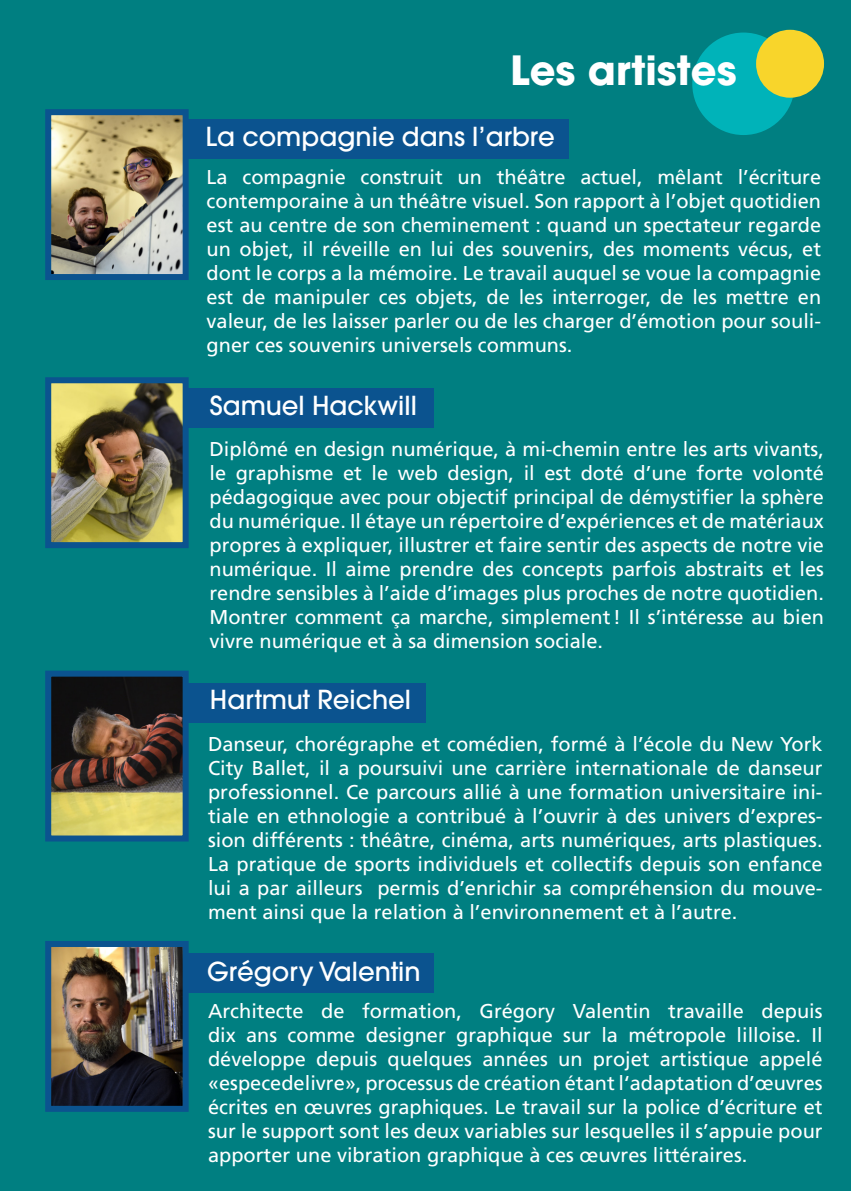
<style>
.page{position:relative;width:851px;height:1191px;background:#fff}
.page>*{position:absolute;margin:0;border:0;box-sizing:border-box;transform-origin:0 0}
.t1{font:700 40px "Avant Garde";color:#fff}
.t2{font:500 26px "Avant Garde";color:#fff}
.t3{font:20px/24px "Frutiger";color:#fff;text-align:justify}
</style>
<div class="page">
<hr style="left:850px;top:0;width:1px;height:1191px;background:#0b538f">
<div style="left:0;top:0;width:850px;height:1191px;background:#007f81"></div>
<div style="left:692px;top:33px;width:102px;height:102px;background:#00b3b9;border-radius:50%"></div>
<div style="left:756px;top:30px;width:67px;height:68px;background:#f8d52b;border-radius:50%"></div>
<div style="left:175px;top:388px;width:258px;height:40px;background:#0b538f"></div>
<div style="left:179px;top:119px;width:389px;height:40px;background:#0b538f"></div>
<div style="left:176px;top:683px;width:249px;height:39px;background:#0b538f"></div>
<div style="left:172px;top:953px;width:261px;height:40px;background:#0b538f"></div>
<img style="left:52px;top:384px;width:130px;height:157px">
<div style="left:45px;top:377px;width:144px;height:171px;border:6px solid #0b538f"></div>
<img style="left:52px;top:116px;width:130px;height:157px">
<div style="left:45px;top:109px;width:144px;height:171px;border:6px solid #0b538f"></div>
<img style="left:52px;top:677px;width:130px;height:157px">
<div style="left:45px;top:670px;width:144px;height:171px;border:6px solid #0b538f"></div>
<img style="left:52px;top:948px;width:130px;height:156px">
<div style="left:45px;top:941px;width:144px;height:170px;border:6px solid #0b538f"></div>
<p class="t1" style="left:510px;top:44px;width:228px">Les artistes</p>
<p class="t2" style="left:206px;top:120px;width:350px">La compagnie dans l’arbre</p>
<p class="t3" style="left:206px;top:165px;width:616px">La compagnie construit un théâtre actuel, mêlant l’écriture contemporaine à un théâtre visuel. Son rapport à l’objet quotidien est au centre de son cheminement : quand un spectateur regarde un objet, il réveille en lui des souvenirs, des moments vécus, et dont le corps a la mémoire. Le travail auquel se voue la compagnie est de manipuler ces objets, de les interroger, de les mettre en valeur, de les laisser parler ou de les charger d’émotion pour souli&shy;gner ces souvenirs universels communs.</p>
<p class="t2" style="left:210px;top:390px;width:208px">Samuel Hackwill</p>
<p class="t3" style="left:209px;top:437px;width:616px">Diplômé en design numérique, à mi-chemin entre les arts vivants, le graphisme et le web design, il est doté d’une forte volonté pédagogique avec pour objectif principal de démystifier la sphère du numérique. Il étaye un répertoire d’expériences et de matériaux propres à expliquer, illustrer et faire sentir des aspects de notre vie numérique. Il aime prendre des concepts parfois abstraits et les rendre sensibles à l’aide d’images plus proches de notre quotidien.<br>Montrer comment ça marche, simplement! Il s’intéresse au bien vivre numérique et à sa dimension sociale.</p>
<p class="t2" style="left:210px;top:683px;width:203px">Hartmut Reichel</p>
<p class="t3" style="left:208px;top:732px;width:616px">Danseur, chorégraphe et comédien, formé à l’école du New York City Ballet, il a poursuivi une carrière internationale de danseur professionnel. Ce parcours allié à une formation universitaire ini&shy;tiale en ethnologie a contribué à l’ouvrir à des univers d’expres&shy;sion différents : théâtre, cinéma, arts numériques, arts plastiques.<br>La pratique de sports individuels et collectifs depuis son enfance lui a par ailleurs permis d’enrichir sa compréhension du mouve&shy;ment ainsi que la relation à l’environnement et à l’autre.</p>
<p class="t2" style="left:207px;top:955px;width:215px">Grégory Valentin</p>
<p class="t3" style="left:208px;top:999px;width:616px">Architecte de formation, Grégory Valentin travaille depuis dix ans comme designer graphique sur la métropole lilloise. Il développe depuis quelques années un projet artistique appelé «especedelivre», processus de création étant l‘adaptation d’œuvres écrites en œuvres graphiques. Le travail sur la police d’écriture et sur le support sont les deux variables sur lesquelles il s’appuie pour apporter une vibration graphique à ces œuvres littéraires.</p>
</div>
